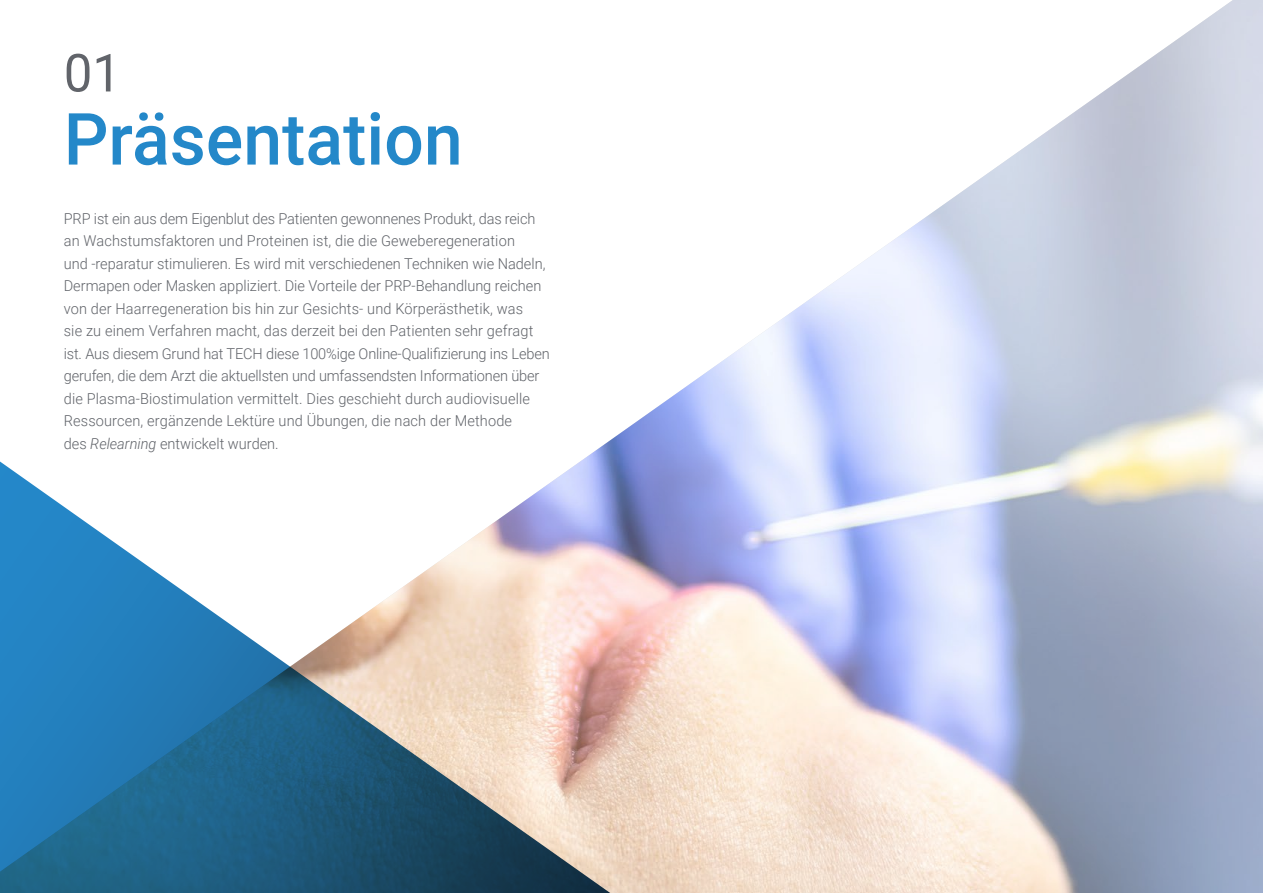
<style>
.page{position:relative;width:1263px;height:893px;background:#fff}
.page>*{position:absolute;margin:0;border:0;box-sizing:border-box;transform-origin:0 0}
.t1{font:500 72px "Roboto";color:#2488c9}
.t2{font:52.5px "Roboto";color:#61646a}
.t3{font:300 15px/22.5px "Roboto";color:#61646a}
.s1{font-style:italic}
</style>
<div class="page">
<img style="left:602px;top:0;width:661px;height:893px">
<svg style="left:0;top:446px;width:640px;height:447px"></svg>
<h2 class="t2" style="left:64px;top:36px;width:59px">01</h2>
<h1 class="t1" style="left:64px;top:89px;width:400px">Präsentation</h1>
<p class="t3" style="left:64px;top:207px;width:487px">PRP ist ein aus dem Eigenblut des Patienten gewonnenes Produkt, das reich an Wachstumsfaktoren und Proteinen ist, die die Geweberegeneration<br>und -reparatur stimulieren. Es wird mit verschiedenen Techniken wie Nadeln, Dermapen oder Masken appliziert. Die Vorteile der PRP-Behandlung reichen von der Haarregeneration bis hin zur Gesichts- und Körperästhetik, was<br>sie zu einem Verfahren macht, das derzeit bei den Patienten sehr gefragt ist. Aus diesem Grund hat TECH diese 100%ige Online-Qualifizierung ins Leben gerufen, die dem Arzt die aktuellsten und umfassendsten Informationen über die Plasma-Biostimulation vermittelt. Dies geschieht durch audiovisuelle Ressourcen, ergänzende Lektüre und Übungen, die nach der Methode<br>des <span class="s1">Relearning</span> entwickelt wurden.</p>
</div>
